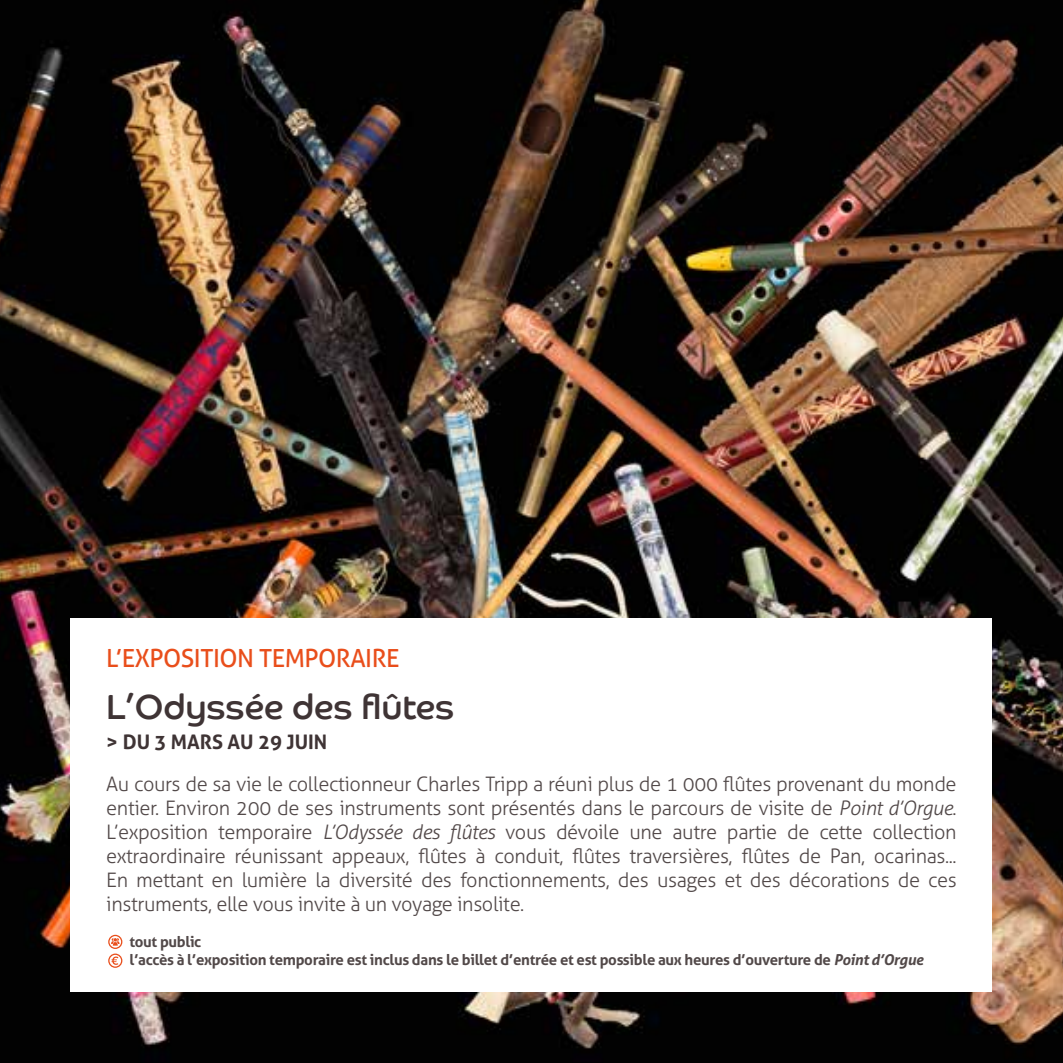
<style>
.page{position:relative;width:1063px;height:1063px;background:#fff}
.page>*{position:absolute;margin:0;border:0;box-sizing:border-box;transform-origin:0 0}
.t1{font:35px "Co Headline";color:#3f3435}
.t2{font:25px "Aller";letter-spacing:-.02em;color:#e94e1b}
.t3{font:300 20px/24px "Aller";letter-spacing:-.02em;color:#524949;text-align:justify}
.t4{font:700 20px "Aller";color:#3f3435}
.t5{font:700 15px/18px "Aller";letter-spacing:-.02em;color:#524949}
.s1{font-style:italic}
</style>
<div class="page">
<img style="left:0;top:0;width:1063px;height:1063px">
<div style="left:71px;top:618px;width:921px;height:374px;background:#fff"></div>
<svg style="left:108px;top:935px;width:14px;height:33px"></svg>
<p class="t2" style="left:106px;top:643px;width:295px">L’EXPOSITION TEMPORAIRE</p>
<h1 class="t1" style="left:106px;top:687px;width:350px">L’Odyssée des flûtes</h1>
<p class="t4" style="left:106px;top:730px;width:222px">&gt; DU 3 MARS AU 29 JUIN</p>
<p class="t3" style="left:106px;top:772px;width:852px">Au cours de sa vie le collectionneur Charles Tripp a réuni plus de 1 000 flûtes provenant du monde entier. Environ 200 de ses instruments sont présentés dans le parcours de visite de <span class="s1">Point d’Orgue</span>.<br>L’exposition temporaire <span class="s1">L’Odyssée des flûtes</span> vous dévoile une autre partie de cette collection extraordinaire réunissant appeaux, flûtes à conduit, flûtes traversières, flûtes de Pan, ocarinas...<br>En mettant en lumière la diversité des fonctionnements, des usages et des décorations de ces instruments, elle vous invite à un voyage insolite.</p>
<p class="t5" style="left:129px;top:932px;width:795px">tout public<br>l’accès à l’exposition temporaire est inclus dans le billet d’entrée et est possible aux heures d’ouverture de <span class="s1">Point d’Orgue</span></p>
</div>
